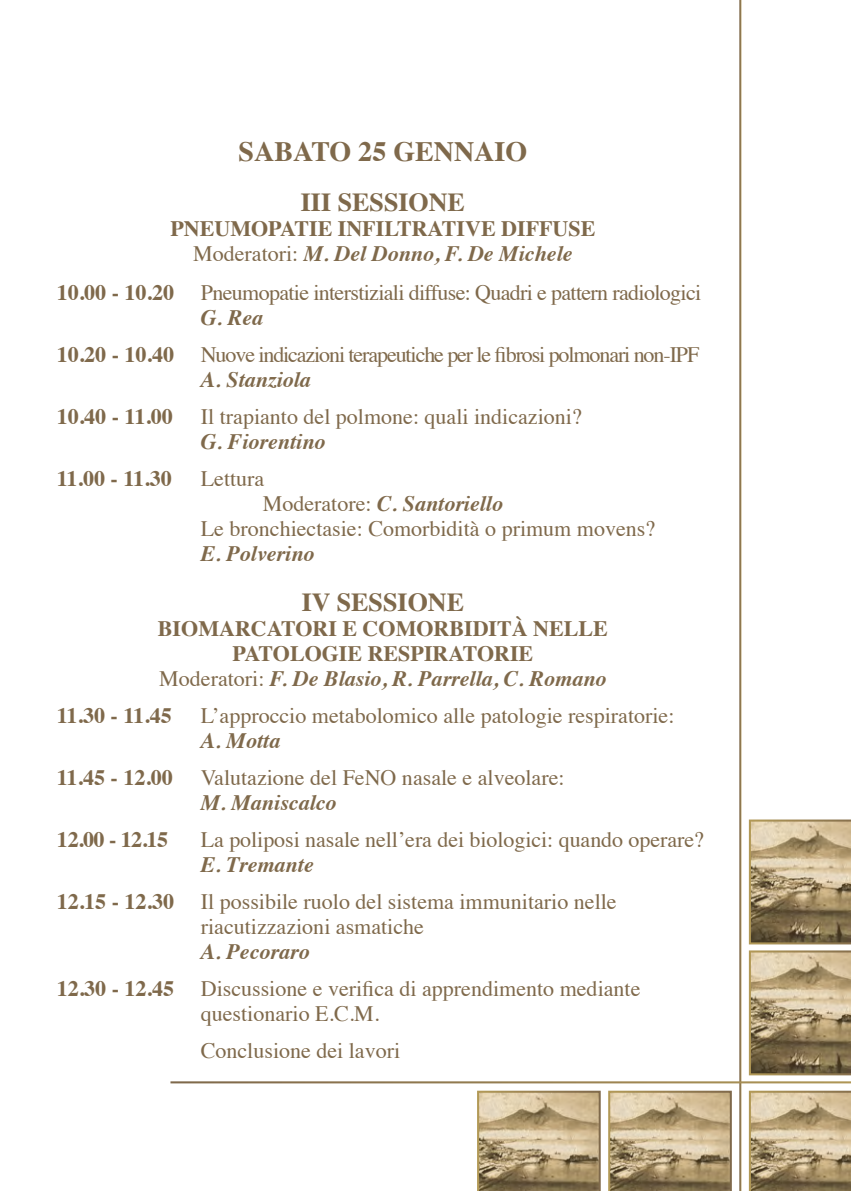
<style>
.page{position:relative;width:851px;height:1191px;background:#fff}
.page>*{position:absolute;margin:0;border:0;box-sizing:border-box;transform-origin:0 0}
.t1{font:700 28px "Times";color:#7f694b}
.t2{font:700 26px "Times";color:#7f694b}
.t3{font:22px/25px "Times";color:#7f694b}
.t4{font:italic 700 22px "Times";color:#7f694b}
.t5{font:700 22px/25px "Times";color:#7f694b;text-align:center}
.t6{font:22px/25px "Times";letter-spacing:-.03em;color:#7f694b}
.t7{font:22px "Times";letter-spacing:-.05em;color:#7f694b}
.s1{font-weight:400;font-style:normal}
.s2{font-weight:700}
.s3{font-weight:700;font-style:italic}
</style>
<div class="page">
<svg style="left:748px;top:819px;width:102px;height:125px;background:#ac9a78"></svg>
<svg style="left:748px;top:950px;width:102px;height:125px;background:#ac9a78"></svg>
<svg style="left:748px;top:1090px;width:102px;height:101px;background:#b8a582"></svg>
<svg style="left:608px;top:1090px;width:123px;height:101px;background:#b7a37f"></svg>
<svg style="left:477px;top:1090px;width:123px;height:101px;background:#b7a37f"></svg>
<p class="t1" style="left:238px;top:125px;width:290px">SABATO 25 GENNAIO</p>
<p class="t2" style="left:301px;top:177px;width:166px">III SESSIONE</p>
<p class="t5" style="left:170px;top:214px;width:426px">PNEUMOPATIE INFILTRATIVE DIFFUSE</p>
<p class="t4" style="left:193px;top:233px;width:381px"><span class="s1">Moderatori:</span> M. Del Donno, F. De Michele</p>
<p class="t6" style="left:201px;top:278px;width:502px;text-indent:-144px"><span class="s2">10.00 - 10.20</span> Pneumopatie interstiziali diffuse: Quadri e pattern radiologici<br><span class="s3">G. Rea</span></p>
<p class="t7" style="left:57px;top:334px;width:644px"><span class="s2">10.20 - 10.40</span> Nuove indicazioni terapeutiche per le fibrosi polmonari non-IPF</p>
<p class="t4" style="left:201px;top:359px;width:112px">A. Stanziola</p>
<p class="t5" style="left:57px;top:402px;width:118px">10.40 - 11.00</p>
<p class="t3" style="left:201px;top:402px;width:382px">Il trapianto del polmone: quali indicazioni?</p>
<p class="t4" style="left:201px;top:421px;width:126px">G. Fiorentino</p>
<p class="t5" style="left:57px;top:464px;width:116px">11.00 - 11.30</p>
<p class="t3" style="left:201px;top:464px;width:65px">Lettura</p>
<p class="t4" style="left:263px;top:483px;width:242px"><span class="s1">Moderatore:</span> C. Santoriello</p>
<p class="t3" style="left:201px;top:514px;width:456px">Le bronchiectasie: Comorbidità o primum movens?<br><span class="s3">E. Polverino</span></p>
<p class="t2" style="left:302px;top:577px;width:164px">IV SESSIONE</p>
<p class="t5" style="left:158px;top:614px;width:451px">BIOMARCATORI E COMORBIDITÀ NELLE<br>PATOLOGIE RESPIRATORIE</p>
<p class="t4" style="left:159px;top:658px;width:448px"><span class="s1">Moderatori:</span> F. De Blasio, R. Parrella, C. Romano</p>
<p class="t5" style="left:57px;top:701px;width:116px">11.30 - 11.45</p>
<p class="t3" style="left:201px;top:701px;width:475px">L’approccio metabolomico alle patologie respiratorie:<br><span class="s3">A. Motta</span></p>
<p class="t5" style="left:57px;top:763px;width:118px">11.45 - 12.00</p>
<p class="t3" style="left:201px;top:763px;width:365px">Valutazione del FeNO nasale e alveolare:</p>
<p class="t4" style="left:201px;top:782px;width:137px">M. Maniscalco</p>
<p class="t5" style="left:57px;top:825px;width:113px">12.00 - 12.15</p>
<p class="t3" style="left:201px;top:825px;width:504px">La poliposi nasale nell’era dei biologici: quando operare?<br><span class="s3">E. Tremante</span></p>
<p class="t3" style="left:201px;top:887px;width:417px;text-indent:-144px"><span class="s2">12.15 - 12.30</span> Il possibile ruolo del sistema immunitario nelle riacutizzazioni asmatiche</p>
<p class="t4" style="left:201px;top:931px;width:110px">A. Pecoraro</p>
<p class="t3" style="left:201px;top:974px;width:441px;text-indent:-144px"><span class="s2">12.30 - 12.45</span> Discussione e verifica di apprendimento mediante questionario E.C.M.</p>
<p class="t3" style="left:201px;top:1036px;width:201px">Conclusione dei lavori</p>
</div>
